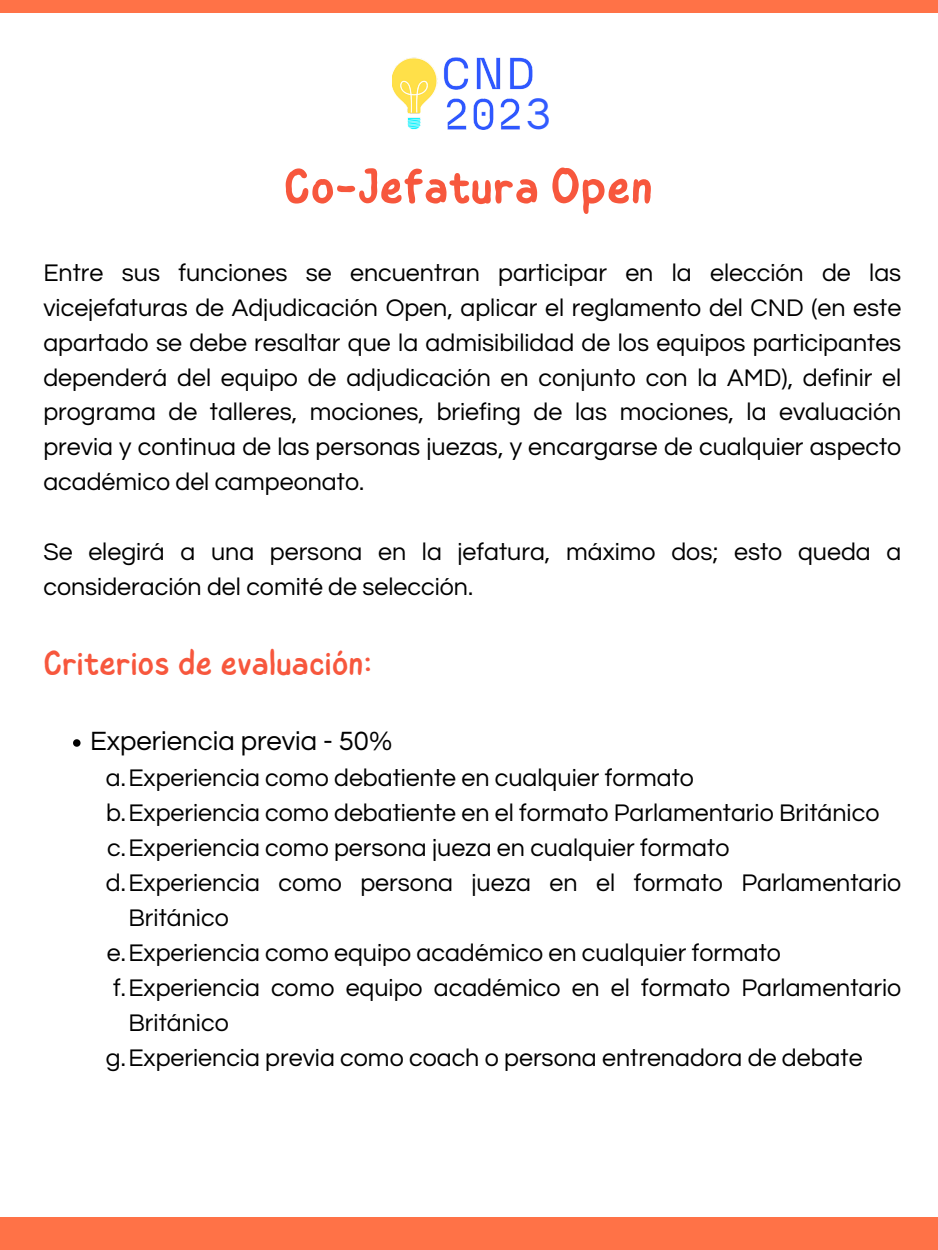
<style>
.page{position:relative;width:938px;height:1250px;background:#fff}
.page>*{position:absolute;margin:0;border:0;box-sizing:border-box;transform-origin:0 0}
.t1{font:500 50px "Childos Arabic";color:#f7573d}
.t2{font:46px "Questrial";color:#325bff}
.t3{font:35px "Childos Arabic";color:#f7573d}
.t4{font:27.5px "Questrial";color:#000}
.t5{font:25px/34.9px "Questrial";color:#000}
</style>
<div class="page">
<div style="left:0;top:1217px;width:937px;height:33px;background:#ff7247"></div>
<div style="left:0;top:0;width:937px;height:12px;background:#ff7247"></div>
<img style="left:393px;top:58px;width:140px;height:72px">
<svg style="left:73px;top:739px;width:7px;height:8px"></svg>
<p class="t2" style="left:525px;top:92px;width:27px">3</p>
<p class="t1" style="left:284px;top:151px;width:370px">Co-Jefatura Open</p>
<p class="t5" style="left:43px;top:256px;width:859px;text-align:justify">Entre sus funciones se encuentran participar en la elección de las vicejefaturas de Adjudicación Open, aplicar el reglamento del CND (en este apartado se debe resaltar que la admisibilidad de los equipos participantes dependerá del equipo de adjudicación en conjunto con la AMD), definir el programa de talleres, mociones, briefing de las mociones, la evaluación previa y continua de las personas juezas, y encargarse de cualquier aspecto académico del campeonato.</p>
<p class="t5" style="left:43px;top:535px;width:859px">Se elegirá a una persona en la jefatura, máximo dos; esto queda a consideración del comité de selección.</p>
<p class="t3" style="left:43px;top:638px;width:330px">Criterios de evaluación:</p>
<p class="t4" style="left:90px;top:727px;width:304px">Experiencia previa - 50%</p>
<p class="t5" style="left:106px;top:761px;width:589px">a.Experiencia como debatiente en cualquier formato</p>
<p class="t5" style="left:106px;top:796px;width:774px">b.Experiencia como debatiente en el formato Parlamentario Británico</p>
<p class="t5" style="left:107px;top:831px;width:623px">c.Experiencia como persona jueza en cualquier formato</p>
<p class="t5" style="left:128px;top:866px;width:774px;text-indent:-22px">d.Experiencia como persona jueza en el formato Parlamentario<br>Británico</p>
<p class="t5" style="left:107px;top:936px;width:675px">e.Experiencia como equipo académico en cualquier formato</p>
<p class="t5" style="left:128px;top:971px;width:774px;text-indent:-15px">f.Experiencia como equipo académico en el formato Parlamentario<br>Británico</p>
<p class="t5" style="left:106px;top:1040px;width:758px">g.Experiencia previa como coach o persona entrenadora de debate</p>
</div>
